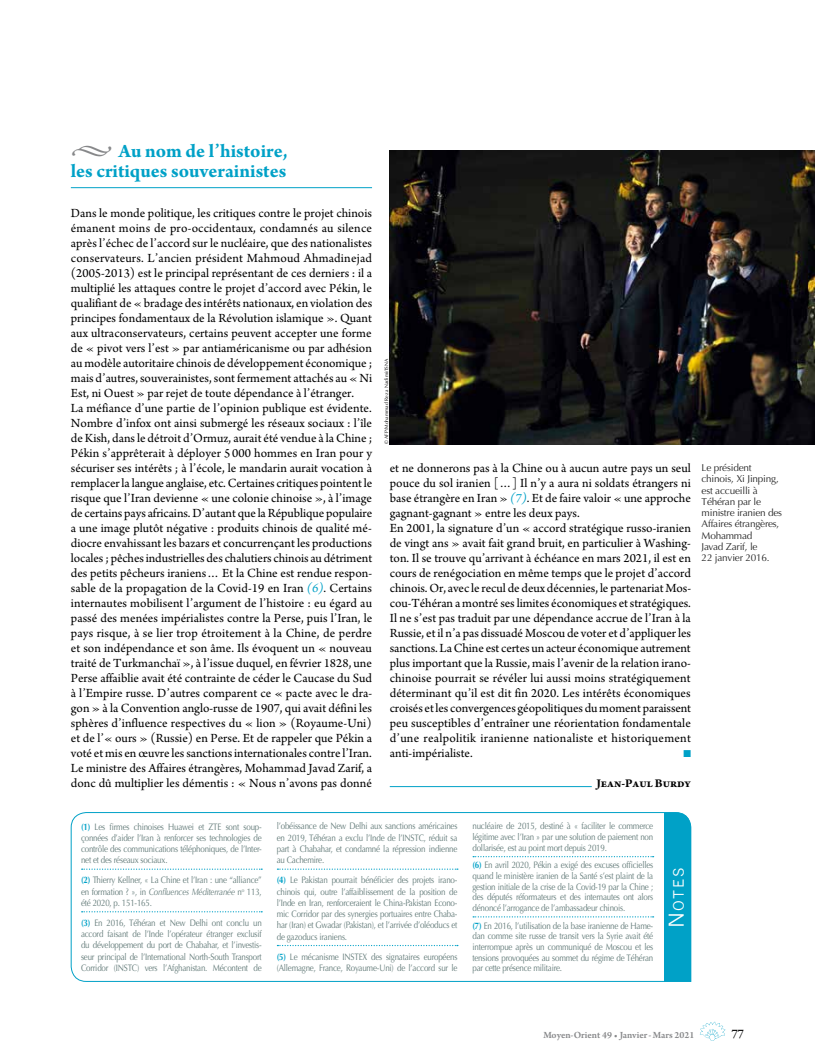
<style>
.page{position:relative;width:815px;height:1063px;background:#fff}
.page>*{position:absolute;margin:0;border:0;box-sizing:border-box;transform-origin:0 0}
.t1{font:700 20px/20px "Arno Pro";color:#00a1c7}
.t2{font:14px "News Gothic";color:#fff;scale:1.05 1}
.t3{font:13.75px "Arno Pro";color:#000}
.t4{font:13.12px/15px "Arno Pro";color:#000}
.t5{font:700 12.5px "Arno Pro";color:#000}
.t6{font:10px/11.2px "Optima";letter-spacing:-.02em;color:#000}
.t7{font:600 10px "Arno Pro";letter-spacing:-.005em;color:#87888a}
.t8{font:10px "Zapf Dingbats ITC";color:#00a1c7}
.t9{font:9.38px/11.2px "Optima";letter-spacing:-.025em;color:#627a78;text-align:justify;scale:.85 1}
.t10{font:5px "Optima";letter-spacing:.015em;color:#000}
.s1{font-family:"Minion Pro";font-size:26.25px;color:#87888a}
.s2{font-style:italic;color:#00a1c7}
.s3{font-weight:700;color:#00a1c7}
.s4{font-style:italic}
.s5{font-size:20px}
</style>
<div class="page">
<svg style="left:700px;top:1022px;width:25px;height:19px"></svg>
<hr style="left:71px;top:187px;width:301px;height:1px;background:#00a1c7">
<hr style="left:390px;top:786px;width:202px;height:1px;background:#00a1c7">
<svg style="left:71px;top:812px;width:610px;height:170px"></svg>
<svg style="left:82px;top:869px;width:180px;height:1px"></svg>
<svg style="left:82px;top:911px;width:180px;height:1px"></svg>
<svg style="left:277px;top:869px;width:181px;height:1px"></svg>
<svg style="left:277px;top:945px;width:181px;height:1px"></svg>
<svg style="left:473px;top:856px;width:181px;height:1px"></svg>
<svg style="left:473px;top:916px;width:181px;height:2px"></svg>
<div style="left:664px;top:813px;width:27px;height:169px;background:#00a1c7"></div>
<img style="left:390px;top:151px;width:425px;height:293px">
<h1 class="t1" style="left:71px;top:142px;width:218px"><span class="s1">•</span> Au nom de l’histoire, les critiques souverainistes</h1>
<p class="t4" style="left:71px;top:206px;width:303px">Dans le monde politique, les critiques contre le projet chinois émanent moins de pro-occidentaux, condamnés au silence après l’échec de l’accord sur le nucléaire, que des nationalistes conservateurs. L’ancien président Mahmoud Ahmadinejad (2005-2013) est le principal représentant de ces derniers : il a multiplié les attaques contre le projet d’accord avec Pékin, le qualifiant de « bradage des intérêts nationaux, en violation des principes fondamentaux de la Révolution islamique ». Quant aux ultraconservateurs, certains peuvent accepter une forme de « pivot vers l’est » par antiaméricanisme ou par adhésion au modèle autoritaire chinois de développement économique ; mais d’autres, souverainistes, sont fermement attachés au « Ni Est, ni Ouest » par rejet de toute dépendance à l’étranger.<br>La méfiance d’une partie de l’opinion publique est évidente.<br>Nombre d’infox ont ainsi submergé les réseaux sociaux : l’île de Kish, dans le détroit d’Ormuz, aurait été vendue à la Chine ; Pékin s’apprêterait à déployer 5 000 hommes en Iran pour y sécuriser ses intérêts ; à l’école, le mandarin aurait vocation à remplacer la langue anglaise, etc. Certaines critiques pointent le risque que l’Iran devienne « une colonie chinoise », à l’image de certains pays africains. D’autant que la République populaire a une image plutôt négative : produits chinois de qualité mé&shy;diocre envahissant les bazars et concurrençant les productions locales ; pêches industrielles des chalutiers chinois au détriment des petits pêcheurs iraniens… Et la Chine est rendue respon&shy;sable de la propagation de la Covid-19 en Iran <span class="s2">(6)</span>. Certains internautes mobilisent l’argument de l’histoire : eu égard au passé des menées impérialistes contre la Perse, puis l’Iran, le pays risque, à se lier trop étroitement à la Chine, de perdre et son indépendance et son âme. Ils évoquent un « nouveau traité de Turkmanchaï », à l’issue duquel, en février 1828, une Perse affaiblie avait été contrainte de céder le Caucase du Sud à l’Empire russe. D’autres comparent ce « pacte avec le dra&shy;gon » à la Convention anglo-russe de 1907, qui avait défini les sphères d’influence respectives du « lion » (Royaume-Uni) et de l’« ours » (Russie) en Perse. Et de rappeler que Pékin a voté et mis en œuvre les sanctions internationales contre l’Iran.<br>Le ministre des Affaires étrangères, Mohammad Javad Zarif, a donc dû multiplier les démentis : « Nous n’avons pas donné</p>
<p class="t10" style="left:383px;top:444px;width:87px;rotate:-90deg">© AFP/Mohammad Reza Nadimi/ISNA</p>
<p class="t4" style="left:390px;top:461px;width:303px">et ne donnerons pas à la Chine ou à aucun autre pays un seul pouce du sol iranien […] Il n’y a aura ni soldats étrangers ni base étrangère en Iran » <span class="s2">(7)</span>. Et de faire valoir « une approche gagnant-gagnant » entre les deux pays.<br>En 2001, la signature d’un « accord stratégique russo-iranien de vingt ans » avait fait grand bruit, en particulier à Washing&shy;ton. Il se trouve qu’arrivant à échéance en mars 2021, il est en cours de renégociation en même temps que le projet d’accord chinois. Or, avec le recul de deux décennies, le partenariat Mos&shy;cou-Téhéran a montré ses limites économiques et stratégiques.<br>Il ne s’est pas traduit par une dépendance accrue de l’Iran à la Russie, et il n’a pas dissuadé Moscou de voter et d’appliquer les sanctions. La Chine est certes un acteur économique autrement plus important que la Russie, mais l’avenir de la relation irano&shy;chinoise pourrait se révéler lui aussi moins stratégiquement déterminant qu’il est dit fin 2020. Les intérêts économiques croisés et les convergences géopolitiques du moment paraissent peu susceptibles d’entraîner une réorientation fondamentale d’une realpolitik iranienne nationaliste et historiquement anti-impérialiste.</p>
<p class="t8" style="left:683px;top:749px;width:9px">■</p>
<p class="t5" style="left:596px;top:776px;width:96px">Jean-Paul Burdy</p>
<p class="t6" style="left:702px;top:462px;width:82px">Le président chinois, Xi Jinping, est accueilli à<br>Téhéran par le ministre iranien des<br>Affaires étrangères,<br>Mohammad<br>Javad Zarif, le<br>22 janvier 2016.</p>
<p class="t9" style="left:81px;top:821px;width:214px"><span class="s3">(1)</span> Les firmes chinoises Huawei et ZTE sont soup&shy;çonnées d’aider l’Iran à renforcer ses technologies de contrôle des communications téléphoniques, de l’Inter&shy;net et des réseaux sociaux.</p>
<p class="t9" style="left:81px;top:875px;width:214px"><span class="s3">(2)</span> Thierry Kellner, « La Chine et l’Iran : une “alliance” en formation ? », in <span class="s4">Confluences Méditerranée</span> n<sup>o</sup> 113, été 2020, p. 151-165.</p>
<p class="t9" style="left:81px;top:917px;width:214px"><span class="s3">(3)</span> En 2016, Téhéran et New Delhi ont conclu un accord faisant de l’Inde l’opérateur étranger exclusif du développement du port de Chabahar, et l’investis&shy;seur principal de l’International North-South Transport Corridor (INSTC) vers l’Afghanistan. Mécontent de</p>
<p class="t9" style="left:277px;top:821px;width:214px">l’obéissance de New Delhi aux sanctions américaines en 2019, Téhéran a exclu l’Inde de l’INSTC, réduit sa part à Chabahar, et condamné la répression indienne au Cachemire.</p>
<p class="t9" style="left:277px;top:875px;width:214px"><span class="s3">(4)</span> Le Pakistan pourrait bénéficier des projets irano&shy;chinois qui, outre l’affaiblissement de la position de l’Inde en Iran, renforceraient le China-Pakistan Econo&shy;mic Corridor par des synergies portuaires entre Chaba&shy;har (Iran) et Gwadar (Pakistan), et l’arrivée d’oléoducs et de gazoducs iraniens.</p>
<p class="t9" style="left:277px;top:951px;width:214px"><span class="s3">(5)</span> Le mécanisme INSTEX des signataires européens (Allemagne, France, Royaume-Uni) de l’accord sur le</p>
<p class="t9" style="left:473px;top:821px;width:214px;line-height:10.6px">nucléaire de 2015, destiné à « faciliter le commerce légitime avec l’Iran » par une solution de paiement non dollarisée, est au point mort depuis 2019.</p>
<p class="t9" style="left:473px;top:860px;width:214px;line-height:10.6px"><span class="s3">(6)</span> En avril 2020, Pékin a exigé des excuses officielles quand le ministère iranien de la Santé s’est plaint de la gestion initiale de la crise de la Covid-19 par la Chine ; des députés réformateurs et des internautes ont alors dénoncé l’arrogance de l’ambassadeur chinois.</p>
<p class="t9" style="left:473px;top:920px;width:214px;line-height:10.6px"><span class="s3">(7)</span> En 2016, l’utilisation de la base iranienne de Hame&shy;dan comme site russe de transit vers la Syrie avait été interrompue après un communiqué de Moscou et les tensions provoquées au sommet du régime de Téhéran par cette présence militaire.</p>
<p class="t2" style="left:671px;top:928px;width:59px;rotate:-90deg"><span class="s5">N</span>otes</p>
<p class="t7" style="left:543px;top:1029px;width:152px">Moyen-Orient 49 • Janvier-Mars 2021</p>
<p class="t3" style="left:731px;top:1026px;width:14px">77</p>
</div>
